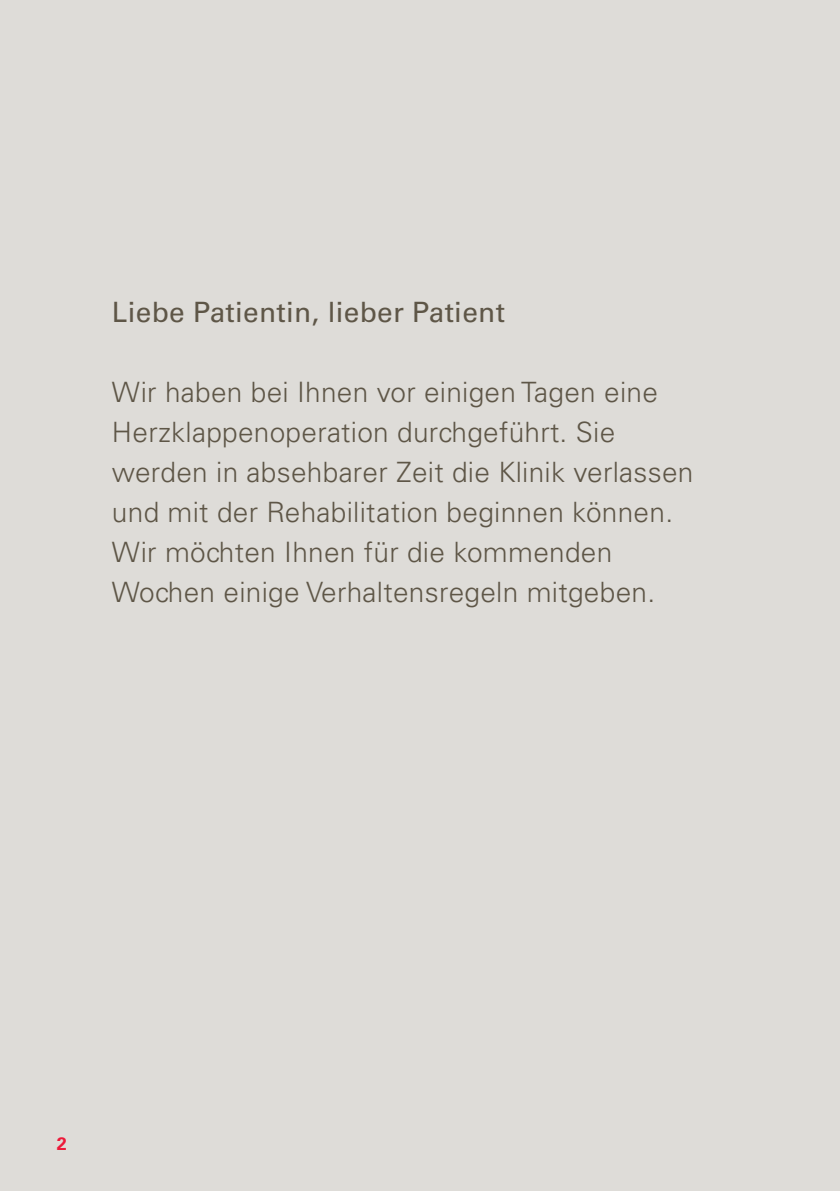
<style>
.page{position:relative;width:840px;height:1191px;background:#fff}
.page>*{position:absolute;margin:0;border:0;box-sizing:border-box;transform-origin:0 0}
.t1{font:300 28px/40px "Univers LT Std";letter-spacing:.01em;color:#5e5647}
.t2{font:28px "Univers LT Std";letter-spacing:.01em;color:#5e5647}
.t3{font:700 18px "Univers LT Std";color:#ed1a3a}
</style>
<div class="page">
<div style="left:0;top:0;width:839px;height:1191px;background:#dedcd8"></div>
<p class="t2" style="left:112px;top:295px;width:394px">Liebe Patientin, lieber Patient</p>
<p class="t1" style="left:112px;top:372px;width:582px">Wir haben bei Ihnen vor einigen Tagen eine Herzklappenoperation durchgeführt. Sie werden in absehbarer Zeit die Klinik verlassen und mit der Rehabilitation beginnen können.<br>Wir möchten Ihnen für die kommenden Wochen einige Verhaltensregeln mitgeben.</p>
<p class="t3" style="left:57px;top:1133px;width:12px">2</p>
</div>
